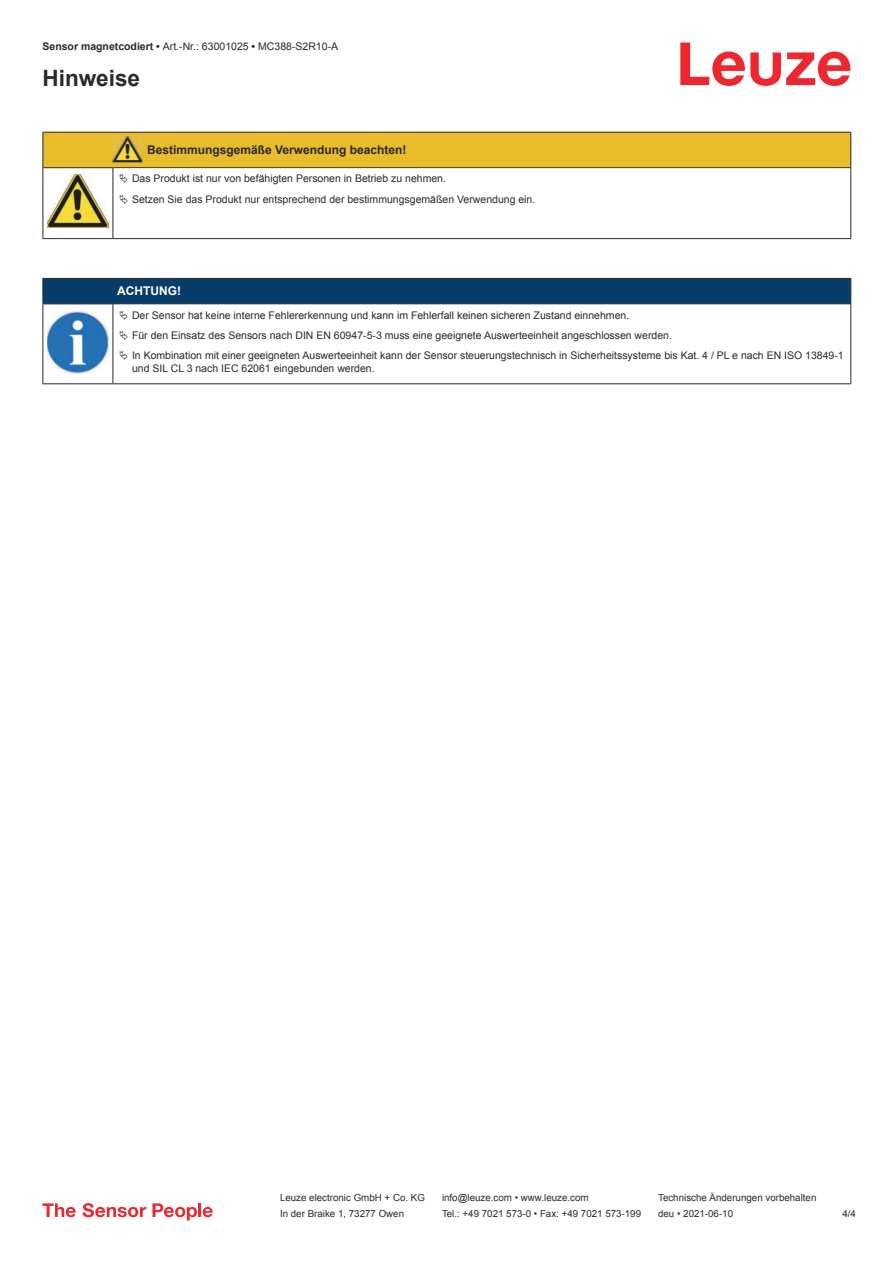
<style>
.page{position:relative;width:893px;height:1263px;background:#fff}
.page>*{position:absolute;margin:0;border:0;box-sizing:border-box;transform-origin:0 0}
.t1{font:700 22.5px "Arial";color:#2b292a}
.t2{font:700 12px "Arial";color:#2b292a}
.t3{font:700 12px "Arial";color:#fff}
.t4{font:10.5px/20.2px "Arial";color:#2b292a}
.t5{font:9.75px "Arial";color:#2b292a}
.s1{font-weight:700}
</style>
<div class="page">
<svg style="left:680px;top:43px;width:170px;height:43px"></svg>
<svg style="left:43px;top:1203px;width:33px;height:14px"></svg>
<svg style="left:83px;top:1203px;width:63px;height:14px"></svg>
<svg style="left:153px;top:1203px;width:44px;height:17px"></svg>
<hr style="left:198px;top:1203px;width:3px;height:14px;background:#ed272d">
<svg style="left:203px;top:1207px;width:10px;height:10px"></svg>
<hr style="left:43px;top:168px;width:1px;height:66px;background:#2b292a">
<hr style="left:113px;top:168px;width:1px;height:66px;background:#2b292a">
<hr style="left:850px;top:168px;width:1px;height:66px;background:#2b292a">
<hr style="left:43px;top:238px;width:70px;height:1px;background:#2b292a">
<hr style="left:113px;top:238px;width:30px;height:1px;background:#2b292a">
<hr style="left:143px;top:238px;width:708px;height:1px;background:#2b292a">
<img style="left:47px;top:209px;width:61px;height:19px">
<hr style="left:43px;top:304px;width:70px;height:1px;background:#2b292a">
<svg style="left:43px;top:278px;width:808px;height:26px"></svg>
<hr style="left:113px;top:304px;width:738px;height:1px;background:#2b292a">
<hr style="left:43px;top:304px;width:1px;height:75px;background:#2b292a">
<hr style="left:113px;top:304px;width:1px;height:75px;background:#2b292a">
<hr style="left:850px;top:304px;width:1px;height:75px;background:#2b292a">
<hr style="left:43px;top:383px;width:70px;height:1px;background:#2b292a">
<hr style="left:113px;top:383px;width:738px;height:1px;background:#2b292a">
<img style="left:47px;top:310px;width:61px;height:63px">
<svg style="left:43px;top:132px;width:808px;height:77px"></svg>
<p class="t4" style="left:43px;top:37px;width:297px"><span class="s1">Sensor magnetcodiert •</span> Art.-Nr.: 63001025 <span class="s1">•</span> MC388-S2R10-A</p>
<h1 class="t1" style="left:43px;top:70px;width:99px">Hinweise</h1>
<p class="t2" style="left:147px;top:145px;width:261px">Bestimmungsgemäße Verwendung beachten!</p>
<p class="t4" style="left:132px;top:170px;width:405px">Das Produkt ist nur von befähigten Personen in Betrieb zu nehmen.<br>Setzen Sie das Produkt nur entsprechend der bestimmungsgemäßen Verwendung ein.</p>
<p class="t3" style="left:117px;top:287px;width:65px">ACHTUNG!</p>
<p class="t4" style="left:132px;top:306px;width:713px">Der Sensor hat keine interne Fehlererkennung und kann im Fehlerfall keinen sicheren Zustand einnehmen.<br>Für den Einsatz des Sensors nach DIN EN 60947-5-3 muss eine geeignete Auswerteeinheit angeschlossen werden.<br>In Kombination mit einer geeigneten Auswerteeinheit kann der Sensor steuerungstechnisch in Sicherheitssysteme bis Kat. 4 / PL e nach EN ISO 13849-1</p>
<p class="t4" style="left:132px;top:359px;width:244px">und SIL CL 3 nach IEC 62061 eingebunden werden.</p>
<p class="t5" style="left:280px;top:1194px;width:146px">Leuze electronic GmbH + Co. KG</p>
<p class="t5" style="left:442px;top:1194px;width:148px">info@leuze.com • www.leuze.com</p>
<p class="t5" style="left:658px;top:1194px;width:160px">Technische Änderungen vorbehalten</p>
<p class="t5" style="left:280px;top:1210px;width:126px">In der Braike 1, 73277 Owen</p>
<p class="t5" style="left:442px;top:1210px;width:201px">Tel.: +49 7021 573-0 • Fax: +49 7021 573-199</p>
<p class="t5" style="left:658px;top:1210px;width:76px">deu • 2021-06-10</p>
<p class="t5" style="left:842px;top:1210px;width:15px">4 /4</p>
</div>
